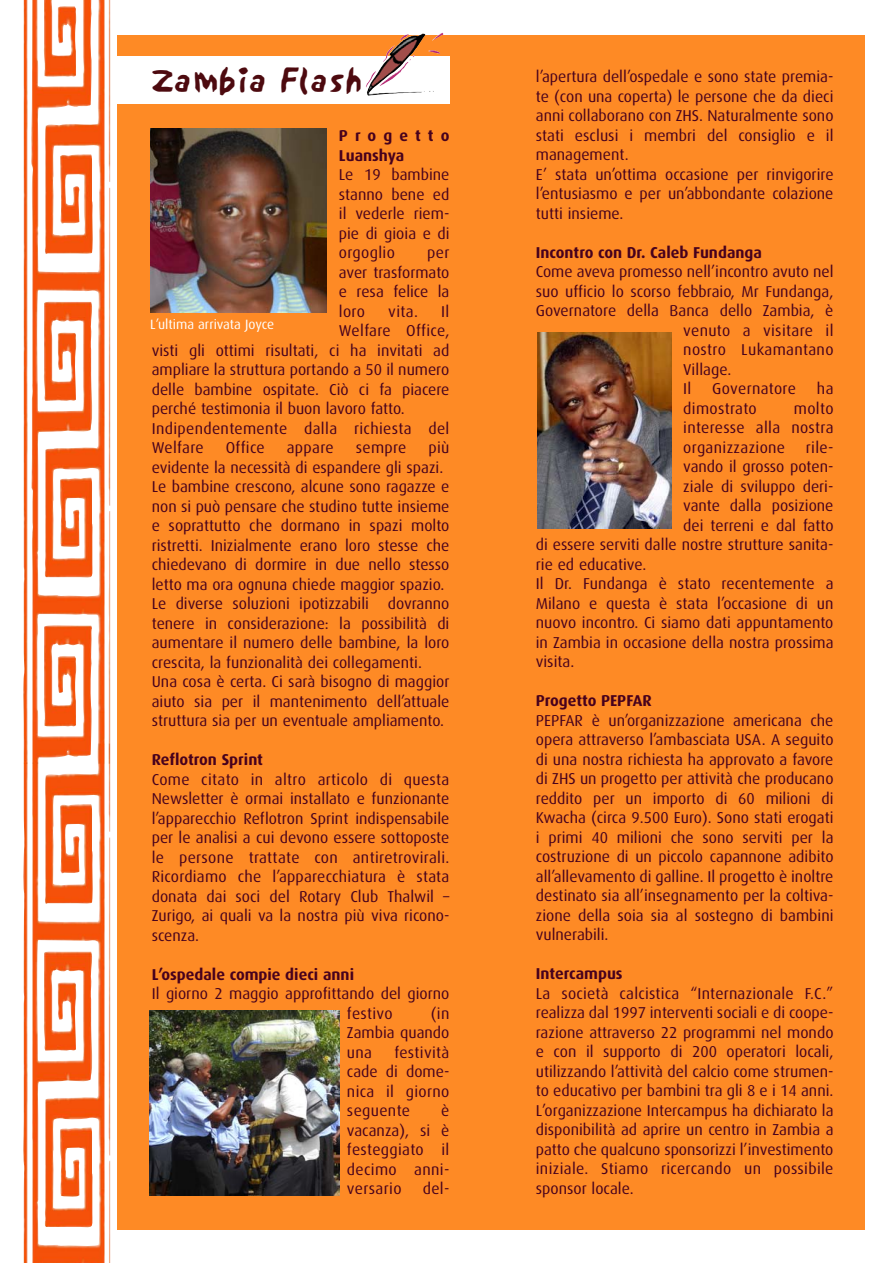
<style>
.page{position:relative;width:893px;height:1263px;background:#fff}
.page>*{position:absolute;margin:0;border:0;box-sizing:border-box;transform-origin:0 0}
.t1{font:30px "Sand";color:#4d0a0f}
.t2{font:15.75px/19.5px "Dax";color:#47011d;text-align:justify}
.t3{font:15.75px "Dax";letter-spacing:.02em;color:#47011d}
.t4{font:700 15.75px "Dax";color:#47011d}
.t5{font:700 15.75px/19.5px "Dax";letter-spacing:.215em;color:#47011d}
.t6{font:13.5px "Dax";color:#fff}
</style>
<div class="page">
<div style="left:118px;top:35px;width:747px;height:1195px;background:#fe8a25"></div>
<div style="left:118px;top:56px;width:332px;height:48px;background:#fff"></div>
<img style="left:366px;top:33px;width:77px;height:63px">
<img style="left:150px;top:129px;width:177px;height:183px">
<img style="left:150px;top:1011px;width:189px;height:185px">
<img style="left:537px;top:332px;width:134px;height:196px">
<img style="left:23px;top:0;width:87px;height:1263px">
<h1 class="t1" style="left:152px;top:67px;width:213px">Zambia Flash</h1>
<p class="t5" style="left:339px;top:126px;width:112px">Progetto<br>Luanshya</p>
<p class="t2" style="left:339px;top:165px;width:112px">Le 19 bambine stanno bene ed il vederle riem&shy;pie di gioia e di orgoglio</p>
<p class="t2" style="left:339px;top:243px;width:112px;text-indent:88px">per aver trasformato e resa felice la loro</p>
<p class="t2" style="left:388px;top:302px;width:31px">vita.</p>
<p class="t2" style="left:441px;top:302px;width:10px">Il</p>
<p class="t3" style="left:339px;top:321px;width:112px">Welfare Office,</p>
<p class="t2" style="left:152px;top:341px;width:299px">visti gli ottimi risultati, ci ha invitati ad</p>
<p class="t2" style="left:152px;top:360px;width:299px">ampliare la struttura portando a 50 il numero</p>
<p class="t2" style="left:152px;top:380px;width:299px">delle bambine ospitate. Ciò ci fa piacere</p>
<p class="t2" style="left:152px;top:399px;width:254px">perché testimonia il buon lavoro fatto.</p>
<p class="t3" style="left:152px;top:419px;width:299px">Indipendentemente dalla richiesta del</p>
<p class="t2" style="left:152px;top:438px;width:53px">Welfare</p>
<p class="t2" style="left:226px;top:438px;width:41px">Office</p>
<p class="t2" style="left:287px;top:438px;width:49px">appare</p>
<p class="t2" style="left:356px;top:438px;width:52px">sempre</p>
<p class="t6" style="left:150px;top:316px;width:125px">L’ultima arrivata Joyce</p>
<p class="t2" style="left:152px;top:438px;width:299px;text-align:left;text-indent:277px">più evidente la necessità di espandere gli spazi.<br>Le bambine crescono, alcune sono ragazze e non si può pensare che studino tutte insieme e soprattutto che dormano in spazi molto ristretti. Inizialmente erano loro stesse che chiedevano di dormire in due nello stesso letto ma ora ognuna chiede maggior spazio.<br>Le diverse soluzioni ipotizzabili dovranno tenere in considerazione: la possibilità di aumentare il numero delle bambine, la loro crescita, la funzionalità dei collegamenti.<br>Una cosa è certa. Ci sarà bisogno di maggior aiuto sia per il mantenimento dell’attuale struttura sia per un eventuale ampliamento.</p>
<p class="t4" style="left:152px;top:750px;width:113px">Reflotron Sprint</p>
<p class="t2" style="left:152px;top:770px;width:299px">Come citato in altro articolo di questa Newsletter è ormai installato e funzionante l’apparecchio Reflotron Sprint indispensabile per le analisi a cui devono essere sottoposte le persone trattate con antiretrovirali.<br>Ricordiamo che l’apparecchiatura è stata donata dai soci del Rotary Club Thalwil – Zurigo, ai quali va la nostra più viva ricono&shy;scenza.</p>
<p class="t4" style="left:152px;top:965px;width:204px">L’ospedale compie dieci anni</p>
<p class="t2" style="left:347px;top:984px;width:104px;text-indent:-195px">Il giorno 2 maggio approfittando del giorno festivo</p>
<p class="t2" style="left:347px;top:1004px;width:104px;text-indent:84px">(in Zambia quando una</p>
<p class="t2" style="left:347px;top:1043px;width:104px;text-indent:47px">festività cade di dome&shy;nica il giorno seguente</p>
<p class="t2" style="left:347px;top:1101px;width:104px;text-indent:94px">è vacanza), si è festeggiato il decimo anni&shy;versario</p>
<p class="t2" style="left:423px;top:1179px;width:28px">del-</p>
<p class="t2" style="left:536px;top:67px;width:299px;text-align:left">l’apertura dell’ospedale e sono state premia&shy;te (con una coperta) le persone che da dieci anni collaborano con ZHS. Naturalmente sono stati esclusi i membri del consiglio e il management.<br>E’ stata un’ottima occasione per rinvigorire l’entusiasmo e per un’abbondante colazione tutti insieme.</p>
<p class="t4" style="left:536px;top:243px;width:228px">Incontro con Dr. Caleb Fundanga</p>
<p class="t2" style="left:536px;top:262px;width:299px">Come aveva promesso nell’incontro avuto nel</p>
<p class="t2" style="left:536px;top:282px;width:299px">suo ufficio lo scorso febbraio, Mr Fundanga,</p>
<p class="t2" style="left:536px;top:301px;width:299px">Governatore della Banca dello Zambia, è</p>
<p class="t3" style="left:683px;top:321px;width:152px">venuto a visitare il</p>
<p class="t3" style="left:683px;top:340px;width:152px">nostro Lukamantano</p>
<p class="t2" style="left:683px;top:360px;width:50px">Village.</p>
<p class="t2" style="left:683px;top:379px;width:10px">Il</p>
<p class="t3" style="left:712px;top:379px;width:85px">Governatore</p>
<p class="t2" style="left:817px;top:379px;width:18px">ha</p>
<p class="t3" style="left:683px;top:399px;width:75px">dimostrato</p>
<p class="t2" style="left:683px;top:399px;width:152px;text-indent:111px">molto interesse alla nostra organizzazione</p>
<p class="t2" style="left:806px;top:438px;width:29px">rile-</p>
<p class="t2" style="left:683px;top:457px;width:152px">vando il grosso poten-</p>
<p class="t2" style="left:683px;top:477px;width:152px">ziale di sviluppo deri-</p>
<p class="t2" style="left:683px;top:496px;width:152px">vante dalla posizione</p>
<p class="t2" style="left:683px;top:516px;width:152px">dei terreni e dal fatto</p>
<p class="t2" style="left:536px;top:535px;width:299px">di essere serviti dalle nostre strutture sanita-</p>
<p class="t2" style="left:536px;top:555px;width:112px">rie ed educative.</p>
<p class="t2" style="left:536px;top:574px;width:299px">Il Dr. Fundanga è stato recentemente a</p>
<p class="t2" style="left:536px;top:594px;width:299px">Milano e questa è stata l’occasione di un</p>
<p class="t2" style="left:536px;top:613px;width:299px">nuovo incontro. Ci siamo dati appuntamento</p>
<p class="t2" style="left:536px;top:633px;width:299px">in Zambia in occasione della nostra prossima</p>
<p class="t2" style="left:536px;top:652px;width:40px">visita.</p>
<p class="t4" style="left:536px;top:691px;width:117px">Progetto PEPFAR</p>
<p class="t2" style="left:536px;top:711px;width:299px">PEPFAR è un’organizzazione americana che opera attraverso l’ambasciata USA. A seguito di una nostra richiesta ha approvato a favore di ZHS un progetto per attività che producano reddito per un importo di 60 milioni di Kwacha (circa 9.500 Euro). Sono stati erogati i primi 40 milioni che sono serviti per la costruzione di un piccolo capannone adibito all’allevamento di galline. Il progetto è inoltre destinato sia all’insegnamento per la coltiva&shy;zione della soia sia al sostegno di bambini vulnerabili.</p>
<p class="t4" style="left:536px;top:964px;width:88px">Intercampus</p>
<p class="t2" style="left:536px;top:984px;width:299px">La società calcistica “Internazionale F.C.” realizza dal 1997 interventi sociali e di coope&shy;razione attraverso 22 programmi nel mondo e con il supporto di 200 operatori locali, utilizzando l’attività del calcio come strumen&shy;to educativo per bambini tra gli 8 e i 14 anni.<br>L’organizzazione Intercampus ha dichiarato la disponibilità ad aprire un centro in Zambia a patto che qualcuno sponsorizzi l’investimento iniziale. Stiamo ricercando un possibile sponsor locale.</p>
</div>
